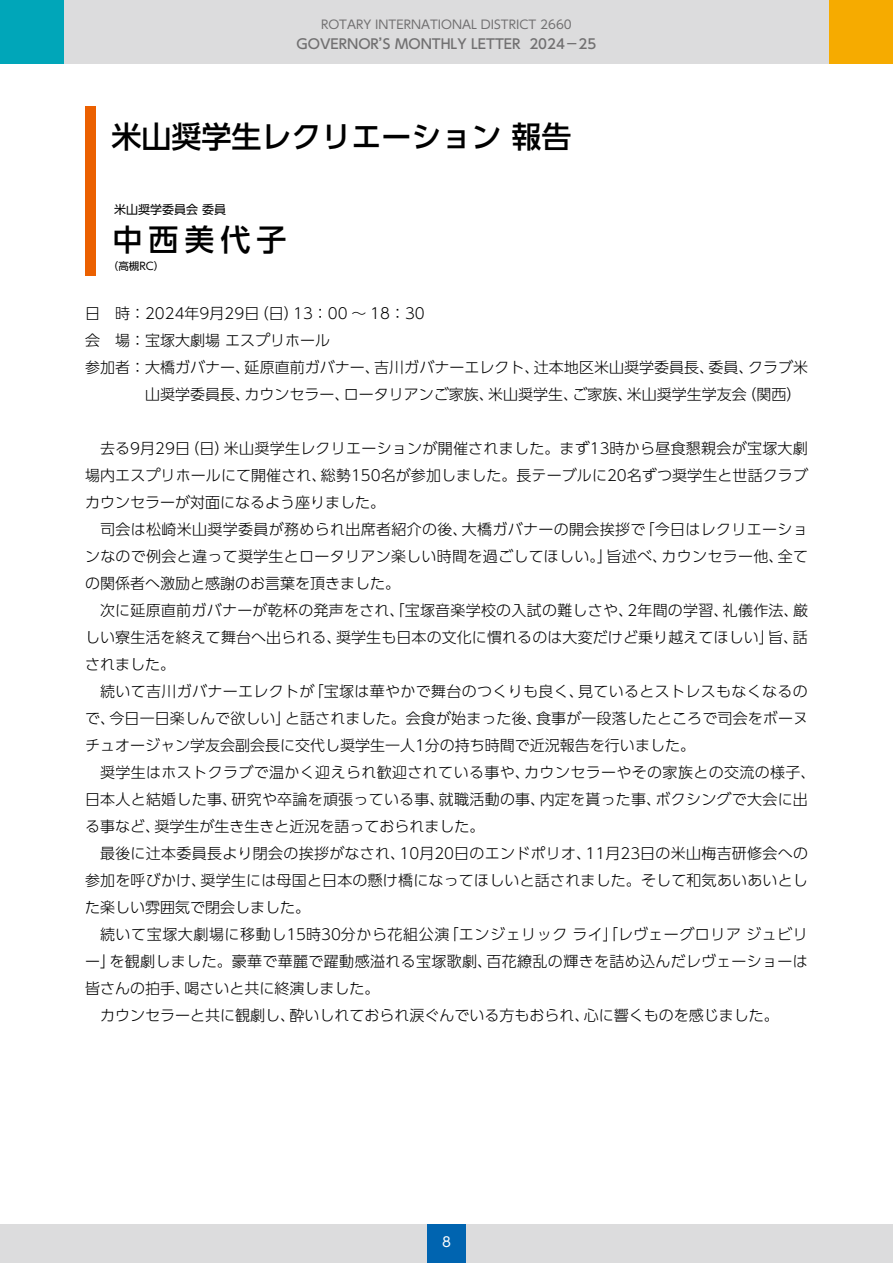
<style>
.page{position:relative;width:893px;height:1263px;background:#fff}
.page>*{position:absolute;margin:0;border:0;box-sizing:border-box;transform-origin:0 0}
.t1{font:500 30px "UD Shin Go Pro";color:#000}
.t2{font:300 15px/27px "UD Shin Go Pro";letter-spacing:.015em;color:#000}
.t3{font:500 13.5px "UD Shin Go Pro";color:#717071}
.t4{font:13.5px "UD Shin Go Pro";color:#fff}
.t5{font:12px "UD Shin Go Pro";color:#717071}
.t6{font:12px "UD Shin Go Pro";color:#000}
.t7{font:10.5px "UD Shin Go Pro";color:#000}
</style>
<div class="page">
<div style="left:0;top:0;width:893px;height:64px;background:#dcdcdd"></div>
<div style="left:0;top:1225px;width:893px;height:38px;background:#dcdcdd"></div>
<div style="left:427px;top:1225px;width:39px;height:38px;background:#0064b0"></div>
<div style="left:0;top:0;width:64px;height:64px;background:#00a6b9"></div>
<div style="left:829px;top:0;width:64px;height:64px;background:#f6ab00"></div>
<div style="left:85px;top:106px;width:11px;height:170px;background:#eb6000"></div>
<p class="t5" style="left:321px;top:15px;width:252px">ROTARY INTERNATIONAL DISTRICT 2660</p>
<p class="t3" style="left:297px;top:33px;width:301px">GOVERNOR’S MONTHLY LETTER 2024－25</p>
<h1 class="t1" style="left:111px;top:112px;width:461px">米山奨学生レクリエーション 報告</h1>
<p class="t6" style="left:114px;top:200px;width:113px">米山奨学委員会 委員</p>
<h1 class="t1" style="left:112px;top:215px;width:175px">中西美代子</h1>
<p class="t7" style="left:108px;top:257px;width:58px">（高槻RC）</p>
<p class="t2" style="left:85px;top:299px;width:724px">日　時：2024年9月29日（日）13：00 ～ 18：30<br>会　場：宝塚大劇場 エスプリホール<br>参加者：大橋ガバナー、延原直前ガバナー、吉川ガバナーエレクト、辻本地区米山奨学委員長、委員、クラブ米　　　　山奨学委員長、カウンセラー、ロータリアンご家族、米山奨学生、ご家族、米山奨学生学友会（関西）</p>
<p class="t2" style="left:85px;top:434px;width:732px">　去る9月29日（日）米山奨学生レクリエーションが開催されました。まず13時から昼食懇親会が宝塚大劇場内エスプリホールにて開催され、総勢150名が参加しました。長テーブルに20名ずつ奨学生と世話クラブカウンセラーが対面になるよう座りました。<br>　司会は松崎米山奨学委員が務められ出席者紹介の後、大橋ガバナーの開会挨拶で「今日はレクリエーションなので例会と違って奨学生とロータリアン楽しい時間を過ごしてほしい。」旨述べ、カウンセラー他、全ての関係者へ激励と感謝のお言葉を頂きました。<br>　次に延原直前ガバナーが乾杯の発声をされ、「宝塚音楽学校の入試の難しさや、2年間の学習、礼儀作法、厳しい寮生活を終えて舞台へ出られる、奨学生も日本の文化に慣れるのは大変だけど乗り越えてほしい」旨、話されました。<br>　続いて吉川ガバナーエレクトが「宝塚は華やかで舞台のつくりも良く、見ているとストレスもなくなるので、今日一日楽しんで欲しい」と話されました。会食が始まった後、食事が一段落したところで司会をボーヌチュオージャン学友会副会長に交代し奨学生一人1分の持ち時間で近況報告を行いました。<br>　奨学生はホストクラブで温かく迎えられ歓迎されている事や、カウンセラーやその家族との交流の様子、日本人と結婚した事、研究や卒論を頑張っている事、就職活動の事、内定を貰った事、ボクシングで大会に出る事など、奨学生が生き生きと近況を語っておられました。<br>　最後に辻本委員長より閉会の挨拶がなされ、10月20日のエンドポリオ、11月23日の米山梅吉研修会への参加を呼びかけ、奨学生には母国と日本の懸け橋になってほしいと話されました。そして和気あいあいとした楽しい雰囲気で閉会しました。<br>　続いて宝塚大劇場に移動し15時30分から花組公演「エンジェリック ライ」「レヴェーグロリア ジュビリー」を観劇しました。豪華で華麗で躍動感溢れる宝塚歌劇、百花繚乱の輝きを詰め込んだレヴェーショーは皆さんの拍手、喝さいと共に終演しました。<br>　カウンセラーと共に観劇し、酔いしれておられ涙ぐんでいる方もおられ、心に響くものを感じました。</p>
<p class="t4" style="left:442px;top:1231px;width:10px">8</p>
</div>
